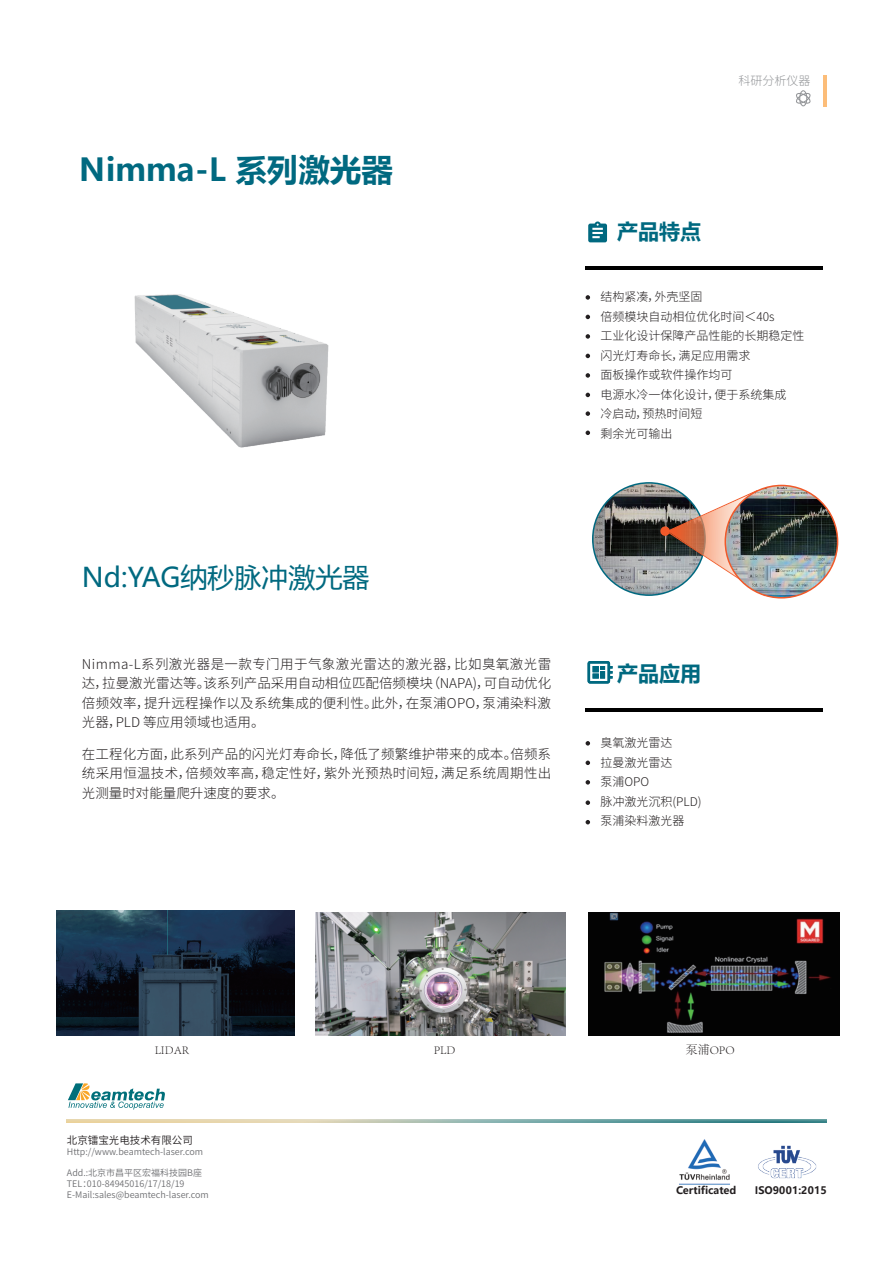
<style>
.page{position:relative;width:893px;height:1263px;background:#fff}
.page>*{position:absolute;margin:0;border:0;box-sizing:border-box;transform-origin:0 0}
.t1{font:700 31.5px "Microsoft Ya Hei";color:#006980}
.t2{font:27px "Microsoft Ya Hei";color:#006980}
.t3{font:700 21px "Microsoft Ya Hei";color:#006980}
.t4{font:300 13.5px/19.5px "Source Han Sans CN";letter-spacing:.02em;color:#231f20;text-align:justify}
.t5{font:300 12px/19.5px "Source Han Sans CN";color:#231f20}
.t6{font:300 12px "Adobe Song Std";color:#231f20}
.t7{font:300 12px "Source Han Sans CN";color:#939598}
.t8{font:10.5px "Source Han Sans CN";color:#231f20}
.t9{font:700 10.35px "Microsoft Ya Hei";color:#231f20}
.t10{font:9px/10.8px "Source Han Sans CN";color:#6e6f72}
</style>
<div class="page">
<svg style="left:586px;top:741px;width:4px;height:4px"></svg>
<svg style="left:586px;top:760px;width:4px;height:5px"></svg>
<svg style="left:586px;top:800px;width:4px;height:5px"></svg>
<svg style="left:586px;top:820px;width:4px;height:4px"></svg>
<svg style="left:586px;top:780px;width:4px;height:4px"></svg>
<img style="left:315px;top:912px;width:250px;height:123px">
<svg style="left:586px;top:295px;width:4px;height:5px"></svg>
<svg style="left:586px;top:334px;width:4px;height:5px"></svg>
<svg style="left:586px;top:315px;width:4px;height:4px"></svg>
<svg style="left:586px;top:393px;width:4px;height:4px"></svg>
<svg style="left:586px;top:411px;width:4px;height:5px"></svg>
<svg style="left:586px;top:431px;width:4px;height:4px"></svg>
<svg style="left:586px;top:354px;width:4px;height:4px"></svg>
<svg style="left:586px;top:373px;width:4px;height:5px"></svg>
<hr style="left:586px;top:708px;width:237px;height:3px;background:#000">
<svg style="left:588px;top:661px;width:25px;height:22px"></svg>
<img style="left:57px;top:911px;width:237px;height:124px">
<div style="left:589px;top:912px;width:251px;height:123px;background:#030303"></div>
<img style="left:604px;top:912px;width:227px;height:121px">
<svg style="left:588px;top:221px;width:19px;height:21px"></svg>
<hr style="left:586px;top:267px;width:237px;height:3px;background:#000">
<svg style="left:67px;top:1119px;width:759px;height:3px;background:#a2baab"></svg>
<img style="left:679px;top:1139px;width:51px;height:46px">
<img style="left:758px;top:1145px;width:59px;height:34px">
<svg style="left:68px;top:1083px;width:97px;height:26px"></svg>
<hr style="left:823px;top:75px;width:3px;height:31px;background:#fcbd79">
<svg style="left:796px;top:90px;width:15px;height:16px"></svg>
<img style="left:593px;top:483px;width:112px;height:112px;border-radius:56px">
<svg style="left:660px;top:526px;width:10px;height:10px"></svg>
<img style="left:665px;top:489px;width:101px;height:108px">
<img style="left:725px;top:485px;width:113px;height:113px;border-radius:56px">
<div style="left:724px;top:485px;width:114px;height:113px;border:2px solid #f15929;border-radius:50%"></div>
<img style="left:134px;top:294px;width:195px;height:154px">
<h1 class="t1" style="left:79px;top:148px;width:315px">Nimma-L 系列激光器</h1>
<h2 class="t2" style="left:82px;top:559px;width:289px">Nd:YAG纳秒脉冲激光器</h2>
<p class="t7" style="left:738px;top:74px;width:73px">科研分析仪器</p>
<h3 class="t3" style="left:617px;top:217px;width:85px">产品特点</h3>
<p class="t5" style="left:600px;top:287px;width:205px">结构紧凑，外壳坚固<br>倍频模块自动相位优化时间＜40s<br>工业化设计保障产品性能的长期稳定性闪光灯寿命长，满足应用需求<br>面板操作或软件操作均可<br>电源水冷一体化设计，便于系统集成<br>冷启动，预热时间短<br>剩余光可输出</p>
<p class="t4" style="left:82px;top:654px;width:471px">Nimma-L系列激光器是一款专门用于气象激光雷达的激光器，比如臭氧激光雷达，拉曼激光雷达等。该系列产品采用自动相位匹配倍频模块（NAPA)，可自动优化倍频效率，提升远程操作以及系统集成的便利性。此外，在泵浦OPO，泵浦染料激光器，PLD 等应用领域也适用。</p>
<p class="t4" style="left:82px;top:744px;width:471px">在工程化方面，此系列产品的闪光灯寿命长，降低了频繁维护带来的成本。倍频系统采用恒温技术，倍频效率高，稳定性好，紫外光预热时间短，满足系统周期性出光测量时对能量爬升速度的要求。</p>
<p class="t5" style="left:600px;top:733px;width:103px">臭氧激光雷达<br>拉曼激光雷达<br>泵浦OPO<br>脉冲激光沉积(PLD)泵浦染料激光器</p>
<h3 class="t3" style="left:617px;top:659px;width:85px">产品应用</h3>
<p class="t6" style="left:155px;top:1043px;width:36px">LIDAR</p>
<p class="t6" style="left:434px;top:1043px;width:23px">PLD</p>
<p class="t6" style="left:686px;top:1043px;width:51px">泵浦OPO</p>
<p class="t8" style="left:67px;top:1134px;width:128px">北京镭宝光电技术有限公司</p>
<p class="t10" style="left:67px;top:1146px;width:138px">Http://www.beamtech-laser.com</p>
<p class="t10" style="left:67px;top:1168px;width:143px">Add.:北京市昌平区宏福科技园B座<br>TEL：010-84945016/17/18/19<br>E-Mail:sales@beamtech-laser.com</p>
<p class="t9" style="left:676px;top:1183px;width:62px">Certificated</p>
<p class="t9" style="left:755px;top:1183px;width:73px">ISO9001:2015</p>
</div>
